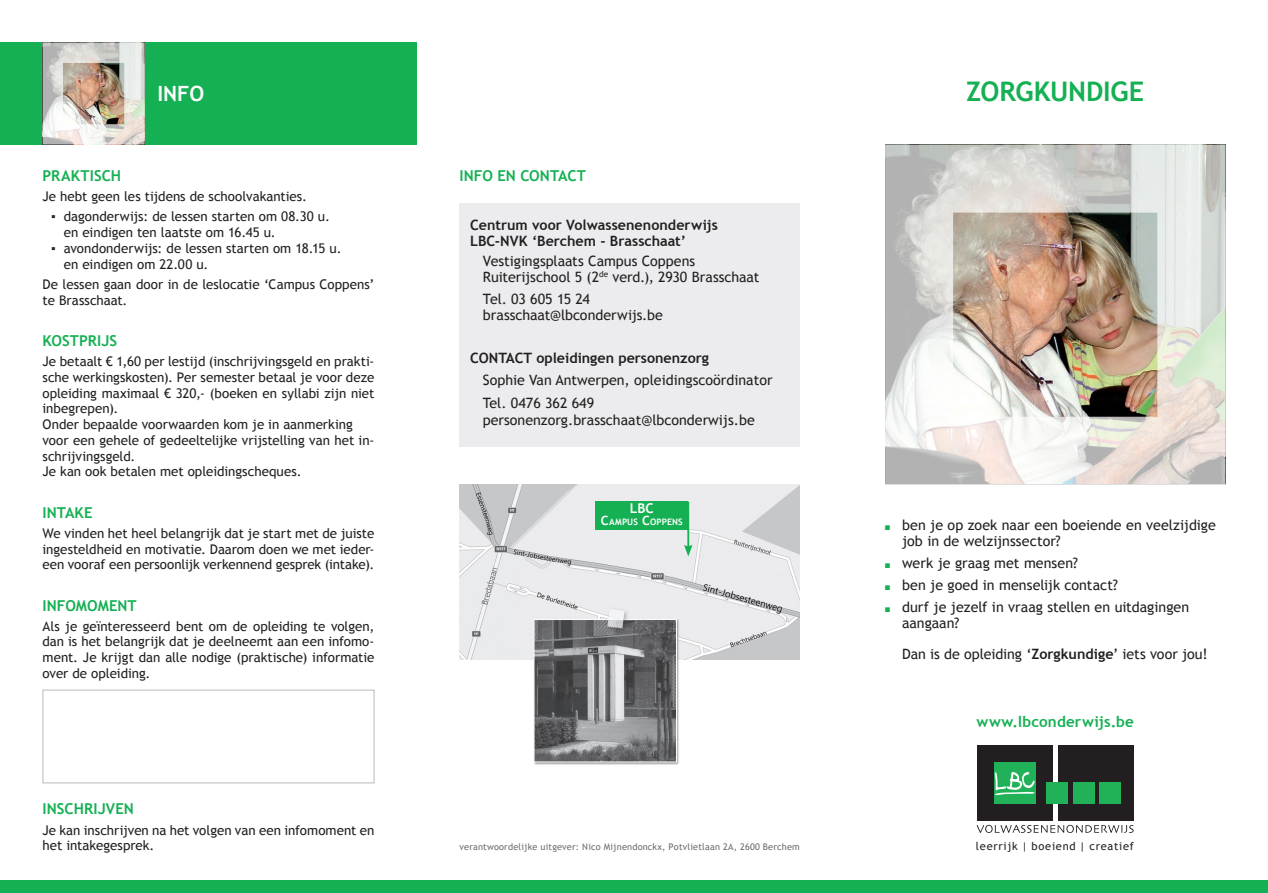
<style>
.page{position:relative;width:1268px;height:893px;background:#fff}
.page>*{position:absolute;margin:0;border:0;box-sizing:border-box;transform-origin:0 0}
.titeltje{font:700 27px "Trebuchet MS";letter-spacing:-.005em;color:#15b053}
.hoofdtitel{font:700 21px "Trebuchet MS";color:#fff}
.website_voor{font:700 15.15px "Trebuchet MS";letter-spacing:.01em;color:#15b053}
.titeltje-2{font:700 15px "Trebuchet MS";letter-spacing:.005em;color:#15b053}
.platte_tekst{font:14.25px/15.9px "Trebuchet MS";color:#231f20}
.platte_tekst-2{font:700 14.25px "Trebuchet MS";color:#231f20}
.platte_tekst-3{font:14.25px "Trebuchet MS";letter-spacing:-.025em;color:#231f20}
.Normaal{font:700 13.5px "Trebuchet MS";color:#fff}
.platte_tekst-4{font:13.35px/15.8px "Trebuchet MS";color:#231f20}
.t1{font:11.1px "Trebuchet MS";letter-spacing:.065em;color:#231f20}
.verantwoordelijke_ui{font:9.15px "Trebuchet MS";letter-spacing:.02em;color:#6c6d70}
.Normaal-2{font:700 8.85px "Trebuchet MS";letter-spacing:.01em;color:#fff}
.s1{font-size:12.75px}
.s2{font-family:"Monotype Sorts";font-size:6.45px;color:#15b053}
.s3{font-size:6.45px;color:#15b053}
.s4{font-weight:700}
</style>
<div class="page">
<div style="left:0;top:43px;width:417px;height:102px;background:#15b053"></div>
<img style="left:459px;top:485px;width:340px;height:174px">
<div style="left:532px;top:619px;width:147px;height:146px;background:#231f20;opacity:.5"></div>
<img style="left:535px;top:621px;width:139px;height:139px">
<div style="left:533px;top:619px;width:143px;height:143px;border:1px solid #fff"></div>
<div style="left:604px;top:607px;width:25px;height:27px;background:#231f20;opacity:.4"></div>
<svg style="left:607px;top:608px;width:17px;height:21px"></svg>
<div style="left:595px;top:501px;width:93px;height:29px;background:#15b053"></div>
<hr style="left:687px;top:502px;width:2px;height:46px;background:#15b053">
<svg style="left:684px;top:545px;width:8px;height:11px"></svg>
<div style="left:459px;top:203px;width:340px;height:243px;background:#ececee"></div>
<img style="left:885px;top:145px;width:340px;height:340px">
<img style="left:43px;top:43px;width:102px;height:102px">
<svg style="left:976px;top:825px;width:157px;height:8px"></svg>
<div style="left:976px;top:745px;width:76px;height:76px;background:#231f20"></div>
<div style="left:1057px;top:745px;width:76px;height:76px;background:#231f20"></div>
<div style="left:1045px;top:782px;width:22px;height:22px;background:#21b259"></div>
<div style="left:1072px;top:782px;width:22px;height:22px;background:#21b259"></div>
<div style="left:993px;top:762px;width:42px;height:42px;background:#21b259"></div>
<div style="left:1098px;top:782px;width:22px;height:22px;background:#21b259"></div>
<svg style="left:994px;top:772px;width:40px;height:23px"></svg>
<div style="left:0;top:880px;width:1267px;height:13px;background:#15b053"></div>
<div style="left:43px;top:690px;width:331px;height:93px;background:#fff;border:1px solid #b8babd"></div>
<p class="hoofdtitel" style="left:157px;top:81px;width:48px">INFO</p>
<p class="titeltje" style="left:966px;top:75px;width:179px">ZORGKUNDIGE</p>
<p class="titeltje-2" style="left:43px;top:166px;width:80px">PRAKTISCH</p>
<p class="platte_tekst-4" style="left:43px;top:189px;width:266px">Je hebt geen les tijdens de schoolvakanties.</p>
<p class="platte_tekst-4" style="left:64px;top:209px;width:267px;text-indent:-13px">▪ dagonderwijs: de lessen starten om 08.30 u. en eindigen ten laatste om 16.45 u.</p>
<p class="platte_tekst-4" style="left:64px;top:241px;width:279px;text-indent:-13px">▪ avondonderwijs: de lessen starten om 18.15 u. en eindigen om 22.00 u.</p>
<p class="platte_tekst-4" style="left:43px;top:277px;width:333px">De lessen gaan door in de leslocatie ‘Campus Coppens’ te Brasschaat.</p>
<p class="titeltje-2" style="left:43px;top:331px;width:76px">KOSTPRIJS</p>
<p class="platte_tekst-4" style="left:43px;top:354px;width:333px;text-align:justify">Je betaalt € 1,60 per lestijd (inschrijvingsgeld en prakti&shy;sche werkingskosten). Per semester betaal je voor deze opleiding maximaal € 320,- (boeken en syllabi zijn niet inbegrepen).</p>
<p class="platte_tekst-4" style="left:43px;top:417px;width:312px">Onder bepaalde voorwaarden kom je in aanmerking</p>
<p class="platte_tekst-4" style="left:43px;top:432px;width:333px">voor een gehele of gedeeltelijke vrijstelling van het in&shy;schrijvingsgeld.</p>
<p class="platte_tekst-4" style="left:43px;top:464px;width:260px">Je kan ook betalen met opleidingscheques.</p>
<p class="titeltje-2" style="left:43px;top:503px;width:52px">INTAKE</p>
<p class="platte_tekst-4" style="left:43px;top:525px;width:333px;text-align:justify">We vinden het heel belangrijk dat je start met de juiste ingesteldheid en motivatie. Daarom doen we met ieder&shy;een vooraf een persoonlijk verkennend gesprek (intake).</p>
<p class="titeltje-2" style="left:43px;top:596px;width:96px">INFOMOMENT</p>
<p class="platte_tekst-4" style="left:43px;top:618px;width:333px;text-align:justify">Als je geïnteresseerd bent om de opleiding te volgen, dan is het belangrijk dat je deelneemt aan een infomo&shy;ment. Je krijgt dan alle nodige (praktische) informatie over de opleiding.</p>
<p class="titeltje-2" style="left:43px;top:800px;width:93px">INSCHRIJVEN</p>
<p class="platte_tekst-4" style="left:43px;top:822px;width:333px">Je kan inschrijven na het volgen van een infomoment en het intakegesprek.</p>
<p class="titeltje-2" style="left:459px;top:166px;width:128px">INFO EN CONTACT</p>
<p class="platte_tekst-2" style="left:470px;top:216px;width:249px">Centrum voor Volwassenenonderwijs</p>
<p class="platte_tekst-2" style="left:470px;top:232px;width:217px">LBC-NVK ‘Berchem - Brasschaat’</p>
<p class="platte_tekst" style="left:483px;top:253px;width:214px">Vestigingsplaats Campus Coppens</p>
<p class="platte_tekst" style="left:483px;top:269px;width:278px">Ruiterijschool 5 (2<sup>de</sup> verd.), 2930 Brasschaat</p>
<p class="platte_tekst-3" style="left:483px;top:290px;width:109px">Tel. 03 605 15 24</p>
<p class="platte_tekst" style="left:483px;top:307px;width:181px">brasschaat@lbconderwijs.be</p>
<p class="platte_tekst-2" style="left:470px;top:349px;width:240px">CONTACT opleidingen personenzorg</p>
<p class="platte_tekst" style="left:483px;top:372px;width:291px">Sophie Van Antwerpen, opleidingscoördinator</p>
<p class="platte_tekst" style="left:483px;top:395px;width:113px">Tel. 0476 362 649</p>
<p class="platte_tekst" style="left:483px;top:412px;width:273px">personenzorg.brasschaat@lbconderwijs.be</p>
<p class="Normaal" style="left:629px;top:500px;width:25px">LBC</p>
<p class="Normaal-2" style="left:601px;top:517px;width:83px"><span class="s1">C</span>AMPUS <span class="s1">C</span>OPPENS</p>
<p class="verantwoordelijke_ui" style="left:459px;top:842px;width:342px">verantwoordelijke uitgever: Nico Mijnendonckx, Potvlietlaan 2A, 2600 Berchem</p>
<p class="platte_tekst" style="left:901px;top:517px;width:315px;text-indent:-17px"><span class="s2">N</span><span class="s3">n</span> ben je op zoek naar een boeiende en veelzijdige job in de welzijnssector?</p>
<p class="platte_tekst" style="left:884px;top:555px;width:195px"><span class="s2">N</span><span class="s3">n</span> werk je graag met mensen?</p>
<p class="platte_tekst" style="left:884px;top:577px;width:234px"><span class="s2">N</span><span class="s3">n</span> ben je goed in menselijk contact?</p>
<p class="platte_tekst" style="left:901px;top:599px;width:288px;text-indent:-17px"><span class="s2">N</span><span class="s3">n</span> durf je jezelf in vraag stellen en uitdagingen aangaan?</p>
<p class="platte_tekst" style="left:901px;top:646px;width:307px">Dan is de opleiding ‘<span class="s4">Zorgkundige</span>’ iets voor jou!</p>
<p class="website_voor" style="left:976px;top:712px;width:159px">www.lbconderwijs.be</p>
<p class="t1" style="left:975px;top:839px;width:159px">leerrijk | boeiend | creatief</p>
</div>
